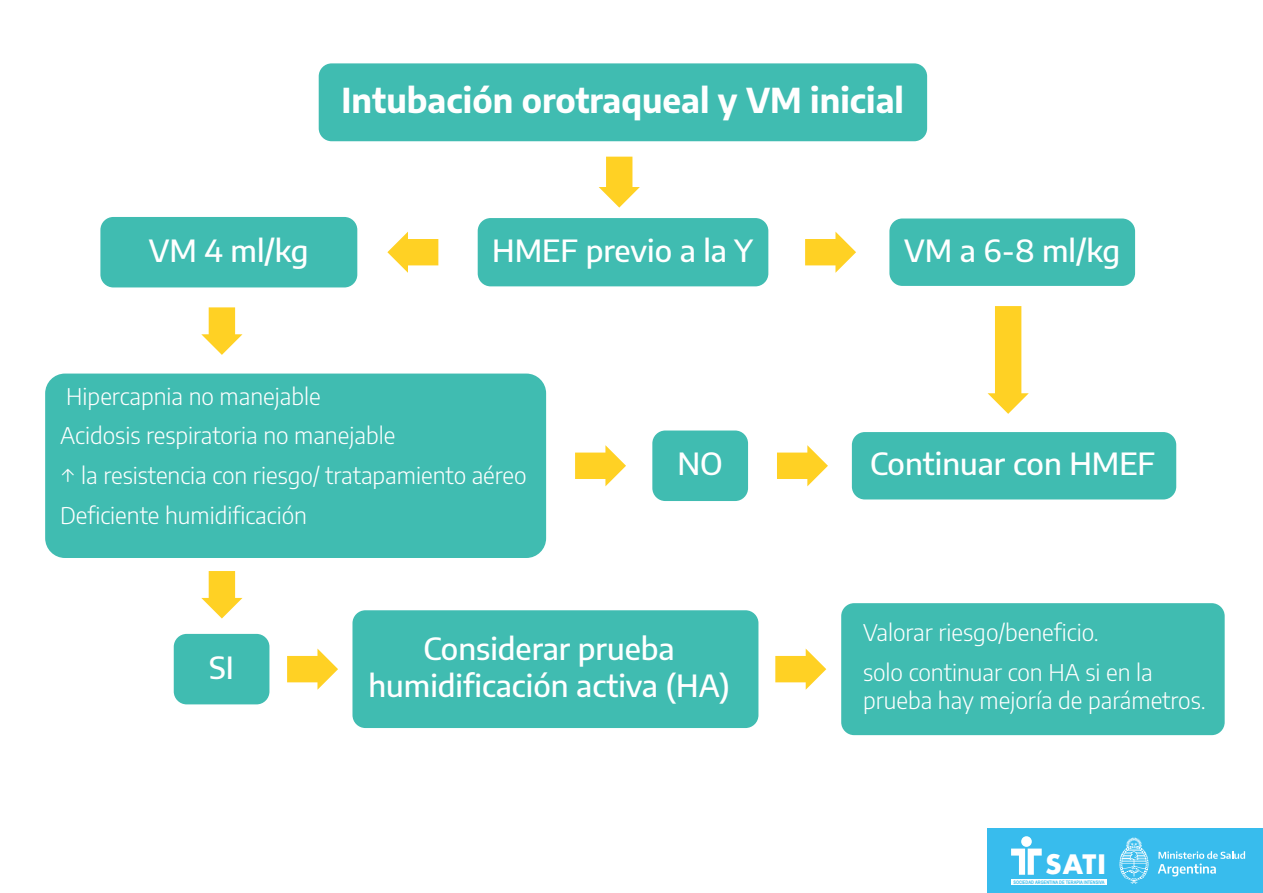
<style>
.page{position:relative;width:1263px;height:893px;background:#fff}
.page>*{position:absolute;margin:0;border:0;box-sizing:border-box;transform-origin:0 0}
.t1{font:700 33.75px "Encode Sans";color:#fff}
.t2{font:500 30.6px/36.8px "Encode Sans";color:#fff;text-align:center}
.t3{font:700 26.1px "Futura";color:#fff}
.t4{font:300 22.95px/39.9px "Encode Sans";color:#fff}
.t5{font:700 4.8px "Arial Narrow";color:#38bced}
</style>
<div class="page">
<div style="left:987px;top:828px;width:276px;height:65px;background:#38bced"></div>
<div style="left:1011px;top:879px;width:95px;height:6px;background:#fff"></div>
<div style="left:1021px;top:836px;width:11px;height:11px;background:#fff;border-radius:50%"></div>
<svg style="left:1011px;top:848px;width:31px;height:27px"></svg>
<svg style="left:1119px;top:837px;width:29px;height:47px"></svg>
<svg style="left:1158px;top:851px;width:87px;height:25px"></svg>
<svg style="left:599px;top:157px;width:41px;height:51px"></svg>
<svg style="left:987px;top:306px;width:42px;height:108px"></svg>
<svg style="left:201px;top:307px;width:41px;height:48px"></svg>
<svg style="left:201px;top:571px;width:41px;height:47px"></svg>
<svg style="left:805px;top:232px;width:51px;height:41px"></svg>
<svg style="left:777px;top:445px;width:51px;height:41px"></svg>
<svg style="left:575px;top:445px;width:51px;height:41px"></svg>
<svg style="left:287px;top:649px;width:51px;height:41px"></svg>
<svg style="left:775px;top:649px;width:51px;height:41px"></svg>
<svg style="left:387px;top:232px;width:51px;height:41px"></svg>
<div style="left:319px;top:63px;width:608px;height:78px;background:#40bcb1;border-radius:13px"></div>
<div style="left:478px;top:218px;width:290px;height:68px;background:#40bcb1;border-radius:13px"></div>
<div style="left:889px;top:218px;width:246px;height:68px;background:#40bcb1;border-radius:13px"></div>
<div style="left:852px;top:432px;width:324px;height:67px;background:#40bcb1;border-radius:13px"></div>
<div style="left:100px;top:217px;width:257px;height:70px;background:#40bcb1;border-radius:13px"></div>
<div style="left:352px;top:610px;width:406px;height:118px;background:#40bcb1;border-radius:13px"></div>
<div style="left:174px;top:634px;width:95px;height:70px;background:#40bcb1;border-radius:13px"></div>
<div style="left:652px;top:430px;width:96px;height:71px;background:#40bcb1;border-radius:13px"></div>
<div style="left:45px;top:374px;width:501px;height:184px;background:#40bcb1;border-radius:20px"></div>
<div style="left:841px;top:603px;width:384px;height:132px;background:#40bcb1;border-radius:13px"></div>
<h1 class="t1" style="left:342px;top:75px;width:564px">Intubación orotraqueal y VM inicial</h1>
<h2 class="t2" style="left:149px;top:231px;width:161px">VM 4 ml/kg</h2>
<h2 class="t2" style="left:492px;top:231px;width:262px">HMEF previo a la Y</h2>
<h2 class="t2" style="left:904px;top:231px;width:218px">VM a 6-8 ml/kg</h2>
<p class="t4" style="left:60px;top:375px;width:468px">Hipercapnia no manejable<br>Acidosis respiratoria no manejable<br>↑ la resistencia con riesgo/ tratapamiento aéreo Deficiente humidificación</p>
<h2 class="t2" style="left:677px;top:444px;width:47px">NO</h2>
<h2 class="t2" style="left:209px;top:648px;width:26px">SI</h2>
<h2 class="t2" style="left:368px;top:629px;width:363px">Considerar prueba humidificación activa (HA)</h2>
<h2 class="t2" style="left:870px;top:444px;width:287px">Continuar con HMEF</h2>
<p class="t4" style="left:863px;top:612px;width:291px">Valorar riesgo/beneficio.<br>solo continuar con HA si en la</p>
<p class="t4" style="left:863px;top:679px;width:344px">prueba hay mejoría de parámetros.</p>
<p class="t3" style="left:1046px;top:846px;width:62px">SATI</p>
<p class="t5" style="left:1013px;top:878px;width:93px">SOCIEDAD ARGENTINA DE TERAPIA INTENSIVA</p>
</div>
